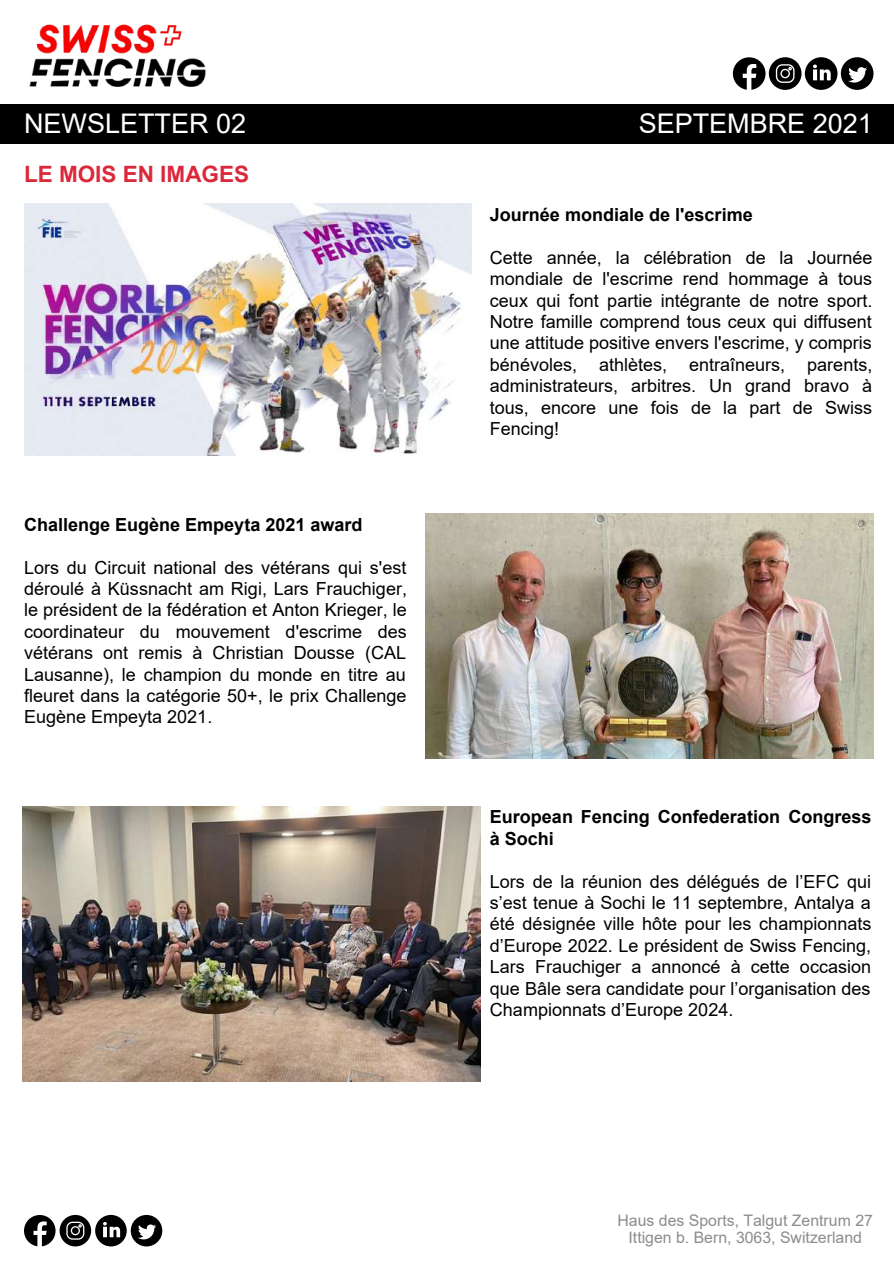
<style>
.page{position:relative;width:894px;height:1264px;background:#fff}
.page>*{position:absolute;margin:0;border:0;box-sizing:border-box;transform-origin:0 0}
.t1{font:27px "Arial";color:#fff}
.t2{font:700 22.5px "Arial";color:#db293b}
.t3{font:18px/21.5px "Arial";color:#000;text-align:justify}
.t4{font:700 18px/21.5px "Arial";color:#000}
.t5{font:15.9px/17px "Arial";color:#8f8b8b;text-align:center}
</style>
<div class="page">
<img style="left:29px;top:24px;width:177px;height:63px">
<svg style="left:732px;top:57px;width:105px;height:33px"></svg>
<div style="left:840px;top:57px;width:33px;height:33px;background:#000;border-radius:50%"></div>
<svg style="left:848px;top:67px;width:18px;height:16px"></svg>
<div style="left:0;top:104px;width:893px;height:40px;background:#000"></div>
<svg style="left:24px;top:1214px;width:103px;height:32px"></svg>
<div style="left:131px;top:1214px;width:31px;height:32px;background:#000;border-radius:50%"></div>
<svg style="left:138px;top:1224px;width:18px;height:15px"></svg>
<img style="left:24px;top:204px;width:447px;height:251px">
<img style="left:426px;top:514px;width:447px;height:244px">
<img style="left:23px;top:806px;width:457px;height:275px">
<h1 class="t1" style="left:24px;top:109px;width:224px">NEWSLETTER 02</h1>
<h1 class="t1" style="left:638px;top:109px;width:236px">SEPTEMBRE 2021</h1>
<p class="t2" style="left:24px;top:162px;width:226px">LE MOIS EN IMAGES</p>
<p class="t4" style="left:24px;top:514px;width:340px">Challenge Eugène Empeyta 2021 award</p>
<p class="t3" style="left:24px;top:556px;width:384px">Lors du Circuit national des vétérans qui s'est déroulé à Küssnacht am Rigi, Lars Frauchiger, le président de la fédération et Anton Krieger, le coordinateur du mouvement d'escrime des vétérans ont remis à Christian Dousse (CAL Lausanne), le champion du monde en titre au fleuret dans la catégorie 50+, le prix Challenge Eugène Empeyta 2021.</p>
<p class="t4" style="left:490px;top:204px;width:264px">Journée mondiale de l'escrime</p>
<p class="t3" style="left:490px;top:247px;width:384px">Cette année, la célébration de la Journée mondiale de l'escrime rend hommage à tous ceux qui font partie intégrante de notre sport.<br>Notre famille comprend tous ceux qui diffusent une attitude positive envers l'escrime, y compris bénévoles, athlètes, entraîneurs, parents, administrateurs, arbitres. Un grand bravo à tous, encore une fois de la part de Swiss Fencing!</p>
<p class="t4" style="left:490px;top:806px;width:383px">European Fencing Confederation Congress à Sochi</p>
<p class="t3" style="left:490px;top:870px;width:383px">Lors de la réunion des délégués de l’EFC qui s’est tenue à Sochi le 11 septembre, Antalya a été désignée ville hôte pour les championnats d’Europe 2022. Le président de Swiss Fencing, Lars Frauchiger a annoncé à cette occasion que Bâle sera candidate pour l’organisation des Championnats d’Europe 2024.</p>
<p class="t5" style="left:617px;top:1211px;width:257px">Haus des Sports, Talgut Zentrum 27<br>Ittigen b. Bern, 3063, Switzerland</p>
</div>
